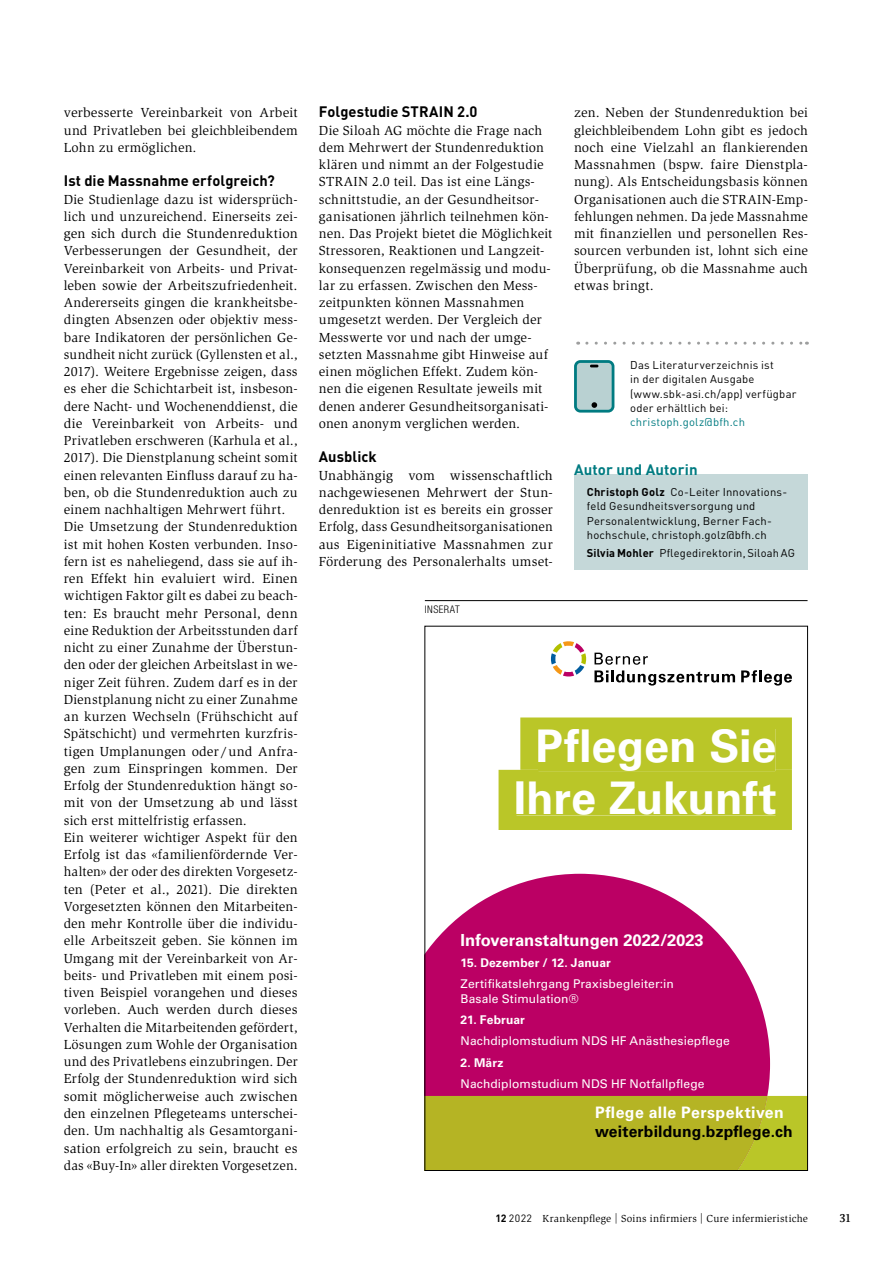
<style>
.page{position:relative;width:893px;height:1263px;background:#fff}
.page>*{position:absolute;margin:0;border:0;box-sizing:border-box;transform-origin:0 0}
.t1{font:700 45px/52.3px "Jcdkjx Univers LT Std";color:#fff;text-align:center}
.t2{font:700 16.65px "Jcdkjx Univers LT Std";color:#fff}
.t3{font:700 15.9px "Jcdkjx Univers LT Std";letter-spacing:.01em;color:#000}
.t4{font:700 15.9px "Jcdkjx Univers LT Std";letter-spacing:.03em;color:#fff}
.t5{font:700 15px "DIN Pro";letter-spacing:.005em;color:#000}
.t6{font:700 15px "DIN Pro";letter-spacing:.005em;color:#007b81}
.t7{font:13.5px/17.2px "Slimbach Std";letter-spacing:.015em;color:#000;text-align:justify}
.t8{font:12px/14.4px "Jjrngw Univers LT Std";letter-spacing:.005em;color:#fff}
.t9{font:700 12px "Jcdkjx Univers LT Std";letter-spacing:.01em;color:#fff}
.t10{font:700 12px "Esta Pro";color:#000}
.t11{font:11.25px/14.2px "DIN Pro";letter-spacing:.02em;color:#000}
.t12{font:11.25px "DIN Pro";letter-spacing:.02em;color:#007b81}
.t13{font:10.5px "Slimbach Std";letter-spacing:.025em;color:#000}
.t14{font:300 condensed 10.5px "Helvetica Neue LT Pro";letter-spacing:.045em;color:#000}
.s1{font-weight:700}
.s2{font-family:"DIN Pro";font-weight:700}
.s3{font-family:"DIN Pro"}
</style>
<div class="page">
<svg style="left:426px;top:874px;width:344px;height:222px;background:#c5257a"></svg>
<svg style="left:499px;top:717px;width:293px;height:113px;background:#c0cb3d"></svg>
<div style="left:539px;top:729px;width:236px;height:41px;background:#bac628"></div>
<hr style="left:539px;top:770px;width:236px;height:1px;background:#bac628">
<div style="left:516px;top:781px;width:259px;height:34px;background:#bac628"></div>
<svg style="left:594px;top:653px;width:141px;height:32px"></svg>
<svg style="left:741px;top:670px;width:51px;height:15px"></svg>
<svg style="left:551px;top:641px;width:35px;height:36px"></svg>
<svg style="left:426px;top:1096px;width:380px;height:73px;background:#b5b624"></svg>
<hr style="left:425px;top:600px;width:382px;height:1px;background:#000">
<div style="left:574px;top:475px;width:234px;height:95px;background:#c5d8d9"></div>
<div style="left:575px;top:361px;width:38px;height:50px;background:#b9d1d2;border-radius:5px"></div>
<div style="left:574px;top:360px;width:40px;height:53px;border:3px solid #007b81;border-radius:5px"></div>
<svg style="left:590px;top:365px;width:8px;height:2px"></svg>
<svg style="left:591px;top:402px;width:6px;height:6px"></svg>
<svg style="left:587px;top:342px;width:220px;height:3px"></svg>
<p class="t7" style="left:64px;top:104px;width:235px">verbesserte Vereinbarkeit von Arbeit und Privatleben bei gleichbleibendem Lohn zu ermöglichen.</p>
<p class="t5" style="left:64px;top:171px;width:213px">Ist die Massnahme erfolgreich?</p>
<p class="t7" style="left:64px;top:191px;width:235px;text-align:left">Die Studienlage dazu ist widersprüch&shy;lich und unzureichend. Einerseits zei&shy;gen sich durch die Stundenreduktion Verbesserungen der Gesundheit, der Vereinbarkeit von Arbeits- und Privat&shy;leben sowie der Arbeitszufriedenheit.<br>Andererseits gingen die krankheitsbe&shy;dingten Absenzen oder objektiv mess&shy;bare Indikatoren der persönlichen Ge&shy;sundheit nicht zurück (Gyllensten et al., 2017). Weitere Ergebnisse zeigen, dass es eher die Schichtarbeit ist, insbeson&shy;dere Nacht- und Wochenenddienst, die die Vereinbarkeit von Arbeits- und Privatleben erschweren (Karhula et al., 2017). Die Dienstplanung scheint somit einen relevanten Einfluss darauf zu ha&shy;ben, ob die Stundenreduktion auch zu einem nachhaltigen Mehrwert führt.<br>Die Umsetzung der Stundenreduktion ist mit hohen Kosten verbunden. Inso&shy;fern ist es naheliegend, dass sie auf ih&shy;ren Effekt hin evaluiert wird. Einen wichtigen Faktor gilt es dabei zu beach&shy;ten: Es braucht mehr Personal, denn eine Reduktion der Arbeitsstunden darf nicht zu einer Zunahme der Überstun&shy;den oder der gleichen Arbeitslast in we&shy;niger Zeit führen. Zudem darf es in der Dienstplanung nicht zu einer Zunahme an kurzen Wechseln (Frühschicht auf Spätschicht) und vermehrten kurzfris&shy;tigen Umplanungen oder /und Anfra&shy;gen zum Einspringen kommen. Der Erfolg der Stundenreduktion hängt so&shy;mit von der Umsetzung ab und lässt sich erst mittelfristig erfassen.<br>Ein weiterer wichtiger Aspekt für den Erfolg ist das «familienfördernde Ver&shy;halten» der oder des direkten Vorgesetz&shy;ten (Peter et al., 2021). Die direkten Vorgesetzten können den Mitarbeiten&shy;den mehr Kontrolle über die individu&shy;elle Arbeitszeit geben. Sie können im Umgang mit der Vereinbarkeit von Ar&shy;beits- und Privatleben mit einem posi&shy;tiven Beispiel vorangehen und dieses vorleben. Auch werden durch dieses Verhalten die Mitarbeitenden gefördert, Lösungen zum Wohle der Organisation und des Privatlebens einzubringen. Der Erfolg der Stundenreduktion wird sich somit möglicherweise auch zwischen den einzelnen Pflegeteams unterschei&shy;den. Um nachhaltig als Gesamtorgani&shy;sation erfolgreich zu sein, braucht es das «Buy-In» aller direkten Vorgesetzen.</p>
<p class="t5" style="left:319px;top:102px;width:160px">Folgestudie STRAIN 2.0</p>
<p class="t7" style="left:319px;top:122px;width:235px;text-align:left">Die Siloah AG möchte die Frage nach dem Mehrwert der Stundenreduktion klären und nimmt an der Folgestudie STRAIN 2.0 teil. Das ist eine Längs&shy;schnittstudie, an der Gesundheitsor&shy;ganisationen jährlich teilnehmen kön&shy;nen. Das Projekt bietet die Möglichkeit Stressoren, Reaktionen und Langzeit&shy;konsequenzen regelmässig und modu&shy;lar zu erfassen. Zwischen den Mess&shy;zeitpunkten können Massnahmen umgesetzt werden. Der Vergleich der Messwerte vor und nach der umge&shy;setzten Massnahme gibt Hinweise auf einen möglichen Effekt. Zudem kön&shy;nen die eigenen Resultate jeweils mit denen anderer Gesundheitsorganisati&shy;onen anonym verglichen werden.</p>
<p class="t5" style="left:319px;top:447px;width:59px">Ausblick</p>
<p class="t7" style="left:319px;top:467px;width:235px">Unabhängig vom wissenschaftlich nachgewiesenen Mehrwert der Stun&shy;denreduktion ist es bereits ein grosser Erfolg, dass Gesundheitsorganisationen aus Eigeninitiative Massnahmen zur Förderung des Personalerhalts umset-</p>
<p class="t14" style="left:425px;top:603px;width:36px">INSERAT</p>
<p class="t7" style="left:574px;top:104px;width:235px">zen. Neben der Stundenreduktion bei gleichbleibendem Lohn gibt es jedoch noch eine Vielzahl an flankierenden Massnahmen (bspw. faire Dienstpla&shy;nung). Als Entscheidungsbasis können Organisationen auch die STRAIN-Emp&shy;fehlungen nehmen. Da jede Massnahme mit finanziellen und personellen Res&shy;sourcen verbunden ist, lohnt sich eine Überprüfung, ob die Massnahme auch etwas bringt.</p>
<p class="t11" style="left:630px;top:357px;width:168px">Das Literaturverzeichnis ist<br>in der digitalen Ausgabe (www.sbk-asi.ch/app) verfügbar oder erhältlich bei:</p>
<p class="t12" style="left:630px;top:414px;width:116px">christoph.golz@bfh.ch</p>
<p class="t6" style="left:574px;top:459px;width:125px">Autor und Autorin</p>
<p class="t11" style="left:587px;top:484px;width:202px"><span class="s1">Christoph Golz</span> Co-Leiter Innovations&shy;feld Gesundheitsversorgung und Personalentwicklung, Berner Fach&shy;hochschule, christoph.golz@bfh.ch</p>
<p class="t11" style="left:587px;top:546px;width:210px"><span class="s1">Silvia Mohler</span> Pflegedirektorin, Siloah AG</p>
<h1 class="t1" style="left:514px;top:720px;width:264px">Pflegen Sie<br>Ihre Zukunft</h1>
<p class="t2" style="left:461px;top:930px;width:245px">Infoveranstaltungen 2022/2023</p>
<p class="t9" style="left:461px;top:956px;width:152px">15. Dezember / 12. Januar</p>
<p class="t8" style="left:461px;top:977px;width:215px">Zertifikatslehrgang Praxisbegleiter:in<br>Basale Stimulation®</p>
<p class="t9" style="left:461px;top:1013px;width:66px">21. Februar</p>
<p class="t8" style="left:461px;top:1034px;width:271px">Nachdiplomstudium NDS HF Anästhesiepflege</p>
<p class="t9" style="left:461px;top:1055px;width:44px">2. März</p>
<p class="t8" style="left:461px;top:1076px;width:245px">Nachdiplomstudium NDS HF Notfallpflege</p>
<p class="t4" style="left:595px;top:1103px;width:190px">Pflege alle Perspektiven</p>
<p class="t3" style="left:595px;top:1122px;width:199px">weiterbildung.bzpflege.ch</p>
<p class="t13" style="left:495px;top:1212px;width:314px"><span class="s2">12</span> <span class="s3">2022</span> Krankenpflege | Soins infirmiers | Cure infermieristiche</p>
<p class="t10" style="left:840px;top:1209px;width:12px">31</p>
</div>
